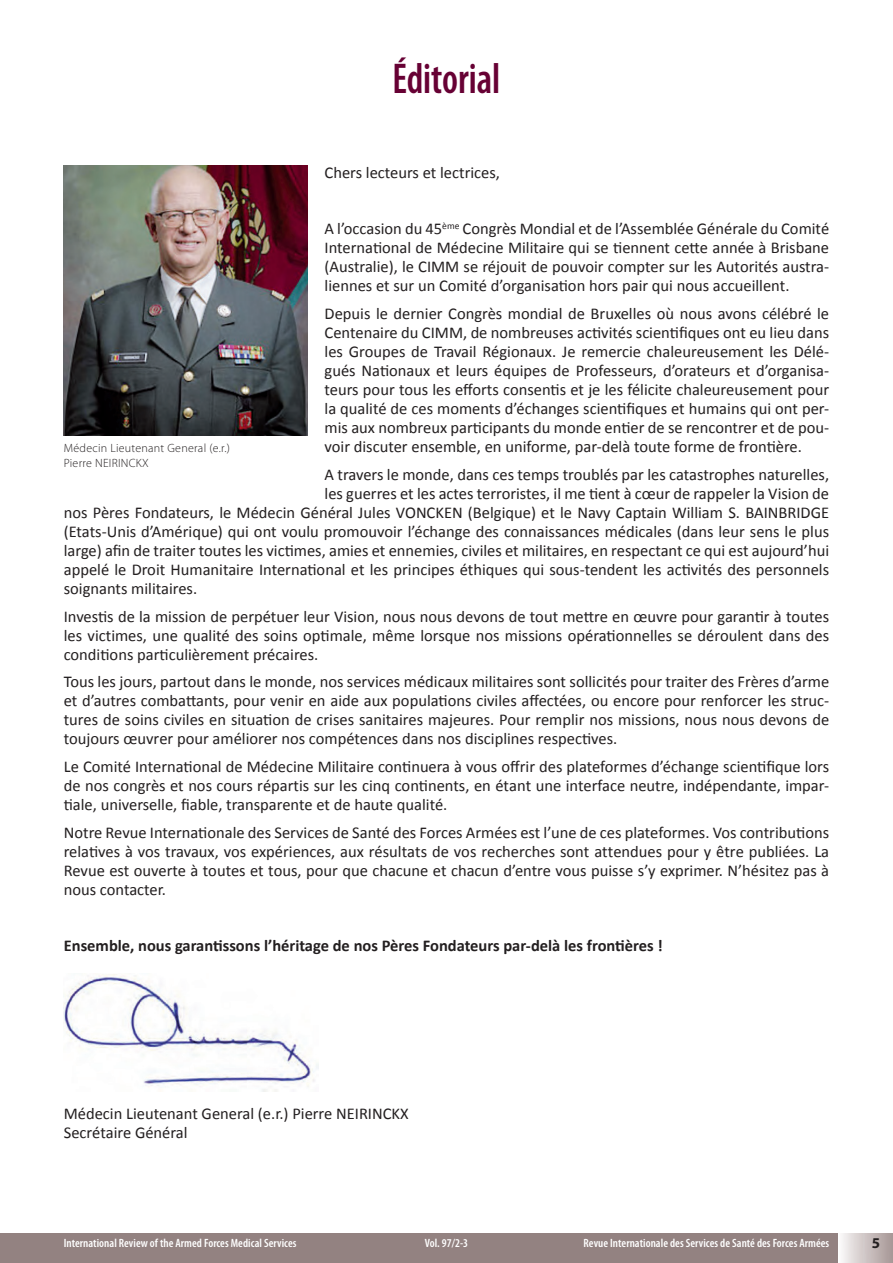
<style>
.page{position:relative;width:893px;height:1263px;background:#fff}
.page>*{position:absolute;margin:0;border:0;box-sizing:border-box;transform-origin:0 0}
.t1{font:600 condensed 43.35px "Myriad Pro";color:#670134;scale:.9 1}
.t2{font:16.5px/18.9px "Calibri";color:#231f20;text-align:justify}
.t3{font:700 16.5px "Calibri";color:#231f20}
.t4{font:700 15px "Myriad Pro";color:#231f20}
.t5{font:600 condensed 12px "Myriad Pro";letter-spacing:.005em;color:#fff}
.t6{font:300 12px/15px "Myriad Pro";letter-spacing:.02em;color:#231f20}
</style>
<div class="page">
<div style="left:838px;top:1233px;width:55px;height:30px;background:linear-gradient(to right,#fbf9f9,#a69594)"></div>
<div style="left:0;top:1233px;width:838px;height:30px;background:#938281"></div>
<img style="left:64px;top:165px;width:244px;height:270px">
<img style="left:64px;top:974px;width:255px;height:117px">
<p class="t1" style="left:392px;top:52px;width:121px">Éditorial</p>
<p class="t2" style="left:325px;top:163px;width:177px">Chers lecteurs et lectrices,</p>
<p class="t2" style="left:325px;top:219px;width:506px">A l’occasion du 45<sup>ème</sup> Congrès Mondial et de l’Assemblée Générale du Comité International de Médecine Militaire qui se tiennent cette année à Brisbane (Australie), le CIMM se réjouit de pouvoir compter sur les Autorités austra&shy;liennes et sur un Comité d’organisation hors pair qui nous accueillent.</p>
<p class="t2" style="left:325px;top:304px;width:506px">Depuis le dernier Congrès mondial de Bruxelles où nous avons célébré le Centenaire du CIMM, de nombreuses activités scientifiques ont eu lieu dans les Groupes de Travail Régionaux. Je remercie chaleureusement les Délé&shy;gués Nationaux et leurs équipes de Professeurs, d’orateurs et d’organisa&shy;teurs pour tous les efforts consentis et je les félicite chaleureusement pour la qualité de ces moments d’échanges scientifiques et humains qui ont per&shy;mis aux nombreux participants du monde entier de se rencontrer et de pou&shy;voir discuter ensemble, en uniforme, par-delà toute forme de frontière.</p>
<p class="t2" style="left:325px;top:465px;width:506px">A travers le monde, dans ces temps troublés par les catastrophes naturelles,</p>
<p class="t2" style="left:325px;top:484px;width:506px">les guerres et les actes terroristes, il me tient à cœur de rappeler la Vision de</p>
<p class="t2" style="left:64px;top:503px;width:767px">nos Pères Fondateurs, le Médecin Général Jules VONCKEN (Belgique) et le Navy Captain William S. BAINBRIDGE</p>
<p class="t2" style="left:64px;top:522px;width:767px">(Etats-Unis d’Amérique) qui ont voulu promouvoir l’échange des connaissances médicales (dans leur sens le plus</p>
<p class="t2" style="left:64px;top:541px;width:767px">large) afin de traiter toutes les victimes, amies et ennemies, civiles et militaires, en respectant ce qui est aujourd’hui</p>
<p class="t2" style="left:64px;top:560px;width:767px">appelé le Droit Humanitaire International et les principes éthiques qui sous-tendent les activités des personnels</p>
<p class="t2" style="left:64px;top:579px;width:135px">soignants militaires.</p>
<p class="t2" style="left:64px;top:607px;width:767px">Investis de la mission de perpétuer leur Vision, nous nous devons de tout mettre en œuvre pour garantir à toutes les victimes, une qualité des soins optimale, même lorsque nos missions opérationnelles se déroulent dans des conditions particulièrement précaires.</p>
<p class="t2" style="left:64px;top:673px;width:767px">Tous les jours, partout dans le monde, nos services médicaux militaires sont sollicités pour traiter des Frères d’arme et d’autres combattants, pour venir en aide aux populations civiles affectées, ou encore pour renforcer les struc&shy;tures de soins civiles en situation de crises sanitaires majeures. Pour remplir nos missions, nous nous devons de toujours œuvrer pour améliorer nos compétences dans nos disciplines respectives.</p>
<p class="t2" style="left:64px;top:757px;width:767px">Le Comité International de Médecine Militaire continuera à vous offrir des plateformes d’échange scientifique lors de nos congrès et nos cours répartis sur les cinq continents, en étant une interface neutre, indépendante, impar&shy;tiale, universelle, fiable, transparente et de haute qualité.</p>
<p class="t2" style="left:64px;top:823px;width:767px">Notre Revue Internationale des Services de Santé des Forces Armées est l’une de ces plateformes. Vos contributions relatives à vos travaux, vos expériences, aux résultats de vos recherches sont attendues pour y être publiées. La Revue est ouverte à toutes et tous, pour que chacune et chacun d’entre vous puisse s’y exprimer. N’hésitez pas à nous contacter.</p>
<p class="t6" style="left:64px;top:440px;width:168px">Médecin Lieutenant General (e.r.)<br>Pierre NEIRINCKX</p>
<p class="t3" style="left:64px;top:935px;width:601px">Ensemble, nous garantissons l’héritage de nos Pères Fondateurs par-delà les frontières !</p>
<p class="t2" style="left:64px;top:1104px;width:346px">Médecin Lieutenant General (e.r.) Pierre NEIRINCKX<br>Secrétaire Général</p>
<p class="t5" style="left:64px;top:1236px;width:234px">International Review of the Armed Forces Medical Services</p>
<p class="t5" style="left:425px;top:1236px;width:45px">Vol. 97/2-3</p>
<p class="t5" style="left:584px;top:1236px;width:247px">Revue Internationale des Services de Santé des Forces Armées</p>
<p class="t4" style="left:872px;top:1233px;width:10px">5</p>
</div>
